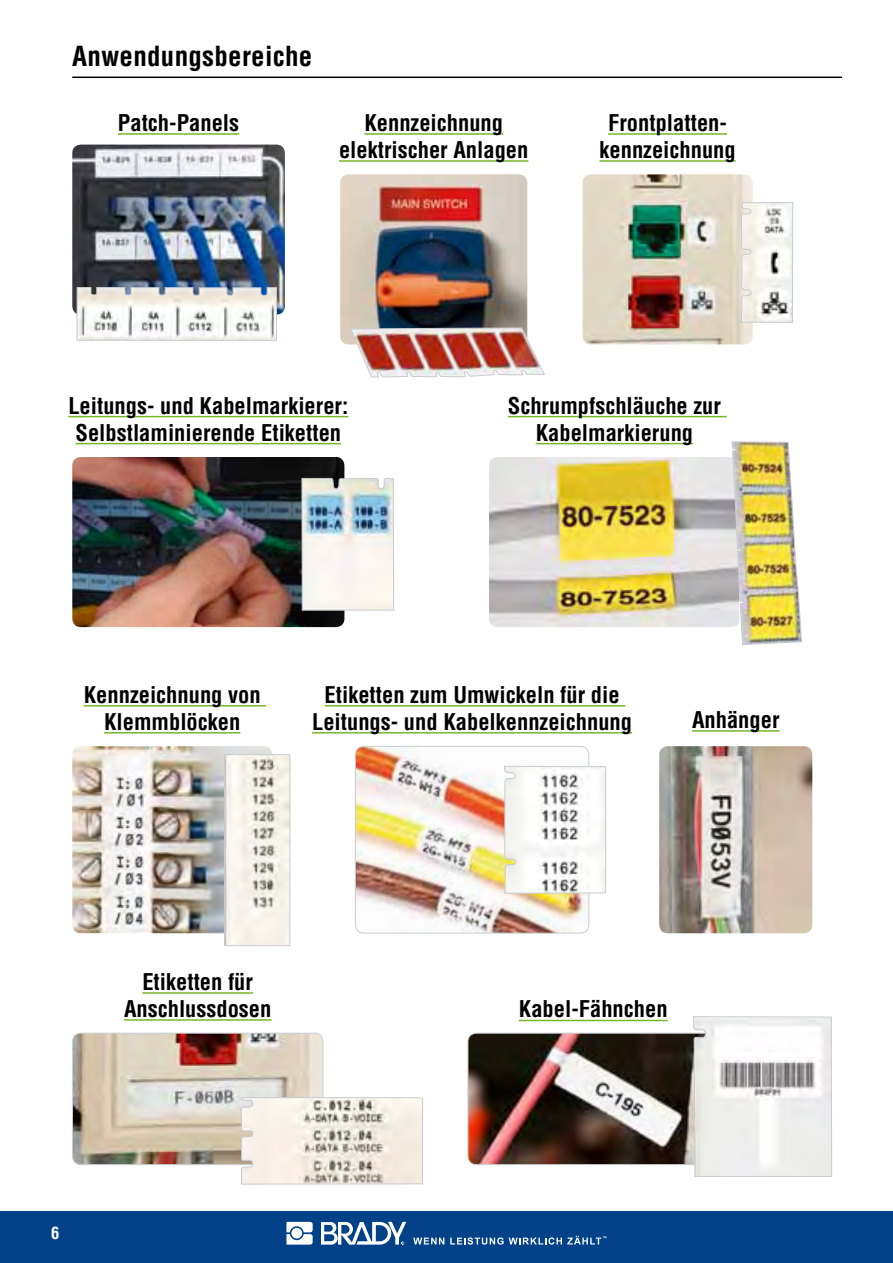
<style>
.page{position:relative;width:893px;height:1263px;background:#fff}
.page>*{position:absolute;margin:0;border:0;box-sizing:border-box;transform-origin:0 0}
.t1{font:700 condensed 27px "Helvetica LT Std";letter-spacing:.01em;color:#000}
.t2{font:700 condensed 22.5px/27px "Helvetica LT Std";color:#000;text-align:center}
.t3{font:700 condensed 16.5px "Helvetica LT Std";color:#fff}
</style>
<div class="page">
<div style="left:0;top:1212px;width:893px;height:51px;background:#004188"></div>
<svg style="left:413px;top:1237px;width:31px;height:7px"></svg>
<svg style="left:450px;top:1236px;width:156px;height:8px"></svg>
<svg style="left:286px;top:1222px;width:27px;height:22px"></svg>
<svg style="left:321px;top:1222px;width:85px;height:22px"></svg>
<hr style="left:72px;top:77px;width:770px;height:1px;background:#000">
<img style="left:72px;top:145px;width:213px;height:170px">
<img style="left:72px;top:746px;width:200px;height:187px">
<img style="left:583px;top:174px;width:170px;height:170px">
<img style="left:72px;top:457px;width:272px;height:170px">
<img style="left:355px;top:746px;width:234px;height:187px">
<div style="left:355px;top:746px;width:234px;height:187px;border:1px solid #c8cbcf;border-radius:9px"></div>
<img style="left:489px;top:457px;width:243px;height:170px">
<img style="left:659px;top:746px;width:153px;height:187px">
<img style="left:340px;top:174px;width:187px;height:170px">
<svg style="left:77px;top:287px;width:200px;height:54px"></svg>
<img style="left:226px;top:756px;width:62px;height:188px">
<div style="left:224px;top:754px;width:66px;height:192px;border:1px solid #c8cbcf"></div>
<img style="left:350px;top:328px;width:195px;height:50px">
<hr style="left:118px;top:133px;width:121px;height:2px;background:#76b728">
<hr style="left:84px;top:705px;width:182px;height:1px;background:#76b728">
<hr style="left:104px;top:732px;width:136px;height:1px;background:#76b728">
<hr style="left:608px;top:133px;width:119px;height:2px;background:#76b728">
<hr style="left:599px;top:160px;width:137px;height:2px;background:#76b728">
<hr style="left:68px;top:416px;width:280px;height:1px;background:#76b728">
<hr style="left:76px;top:443px;width:265px;height:1px;background:#76b728">
<hr style="left:325px;top:705px;width:300px;height:1px;background:#76b728">
<hr style="left:312px;top:732px;width:320px;height:1px;background:#76b728">
<hr style="left:508px;top:416px;width:219px;height:1px;background:#76b728">
<hr style="left:536px;top:443px;width:157px;height:1px;background:#76b728">
<hr style="left:692px;top:730px;width:87px;height:2px;background:#76b728">
<hr style="left:364px;top:133px;width:139px;height:2px;background:#76b728">
<hr style="left:339px;top:160px;width:189px;height:2px;background:#76b728">
<svg style="left:741px;top:174px;width:52px;height:149px"></svg>
<svg style="left:302px;top:474px;width:92px;height:136px"></svg>
<svg style="left:504px;top:592px;width:102px;height:302px"></svg>
<img style="left:732px;top:441px;width:70px;height:204px">
<img style="left:72px;top:1033px;width:251px;height:131px">
<div style="left:72px;top:1033px;width:251px;height:132px;border:1px solid #c8cbcf;border-radius:9px"></div>
<img style="left:468px;top:1033px;width:225px;height:131px">
<div style="left:468px;top:1033px;width:251px;height:132px;border:1px solid #c8cbcf;border-radius:9px"></div>
<hr style="left:142px;top:992px;width:111px;height:2px;background:#76b728">
<hr style="left:124px;top:1019px;width:147px;height:2px;background:#76b728">
<hr style="left:519px;top:1020px;width:149px;height:1px;background:#76b728">
<svg style="left:241px;top:1097px;width:182px;height:88px;background:#e6dfd5"></svg>
<svg style="left:693px;top:1016px;width:139px;height:161px"></svg>
<p class="t1" style="left:72px;top:39px;width:242px">Anwendungsbereiche</p>
<p class="t2" style="left:118px;top:109px;width:123px">Patch-Panels</p>
<p class="t2" style="left:339px;top:109px;width:191px">Kennzeichnung elektrischer Anlagen</p>
<p class="t2" style="left:599px;top:109px;width:138px">Frontplatten&shy;kennzeichnung</p>
<p class="t2" style="left:68px;top:392px;width:281px">Leitungs- und Kabelmarkierer:<br>Selbstlaminierende Etiketten</p>
<p class="t2" style="left:508px;top:392px;width:215px">Schrumpfschläuche zur<br>Kabelmarkierung</p>
<p class="t2" style="left:84px;top:681px;width:178px">Kennzeichnung von<br>Klemmblöcken</p>
<p class="t2" style="left:312px;top:681px;width:321px">Etiketten zum Umwickeln für die<br>Leitungs- und Kabelkennzeichnung</p>
<p class="t2" style="left:692px;top:706px;width:89px">Anhänger</p>
<p class="t2" style="left:124px;top:968px;width:149px">Etiketten für<br>Anschlussdosen</p>
<p class="t3" style="left:51px;top:1223px;width:10px">6</p>
<p class="t2" style="left:519px;top:996px;width:150px">Kabel-Fähnchen</p>
</div>
